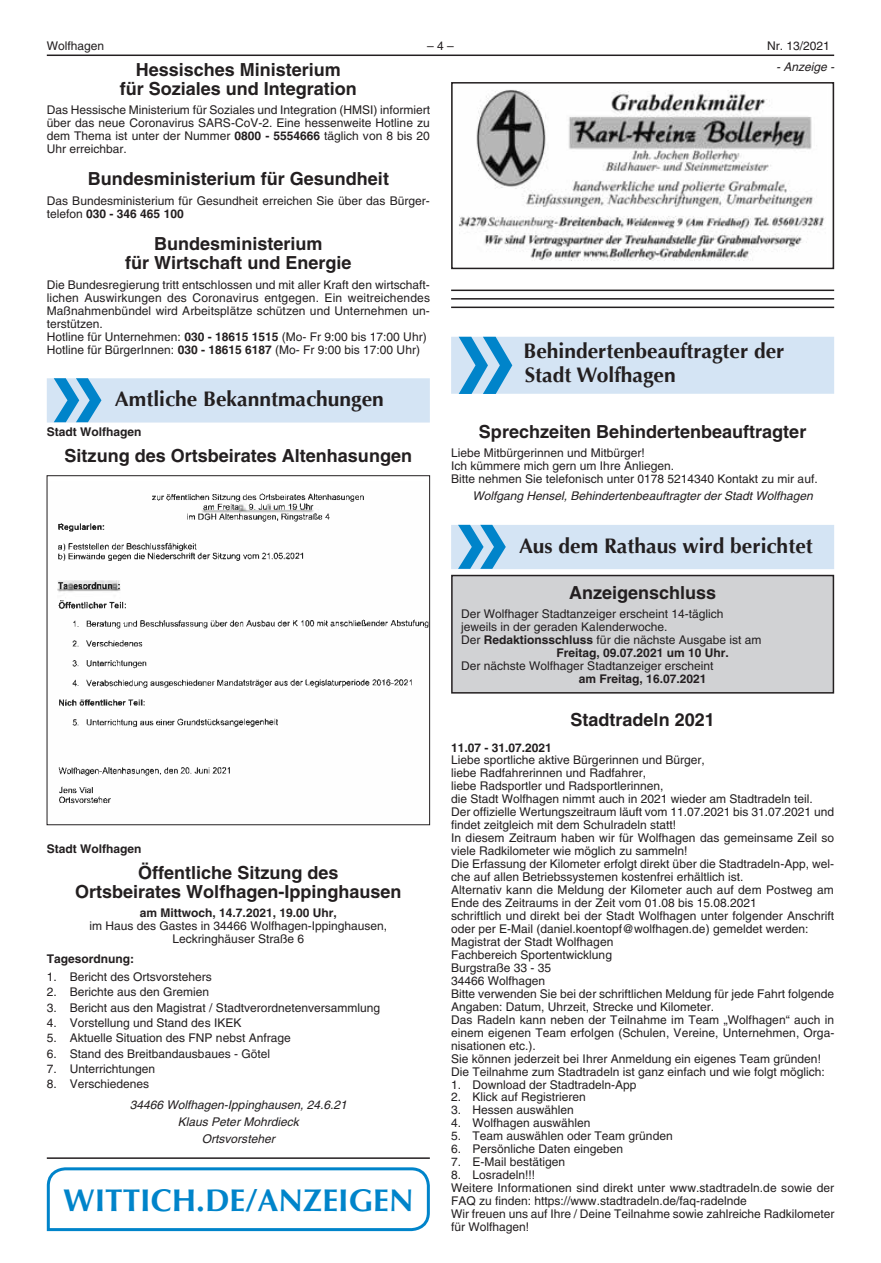
<style>
.page{position:relative;width:881px;height:1263px;background:#fff}
.page>*{position:absolute;margin:0;border:0;box-sizing:border-box;transform-origin:0 0}
.t1{font:600 condensed 159px "Myriad";color:#0084ca}
.t2{font:700 115.5px "Myriad";color:#0084ca}
.t3{font:700 31.5px "Optima LT";color:#0084ca}
.t4{font:700 21px/24px "Optima";color:#231f20}
.t5{font:700 18px/19.5px "Helvetica LT";color:#231f20;text-align:center}
.t6{font:12px/12.9px "Helvetica LT";color:#231f20}
.t7{font:700 12px "Helvetica LT";color:#231f20}
.t8{font:italic 12px/17.2px "Helvetica LT";color:#231f20;text-align:center}
.s1{font-weight:700}
</style>
<div class="page">
<hr style="left:47px;top:55px;width:786px;height:1px;background:#231f20">
<div style="left:451px;top:337px;width:382px;height:57px;background:#d4e4f4"></div>
<div style="left:451px;top:525px;width:382px;height:44px;background:#d4e4f4"></div>
<div style="left:451px;top:575px;width:382px;height:118px;background:#d1d2d4"></div>
<div style="left:451px;top:575px;width:382px;height:119px;border:2px solid #231f20"></div>
<div style="left:47px;top:378px;width:382px;height:45px;background:#d4e4f4"></div>
<img style="left:58px;top:493px;width:306px;height:68px">
<img style="left:57px;top:580px;width:64px;height:10px">
<img style="left:58px;top:600px;width:68px;height:9px">
<img style="left:59px;top:620px;width:368px;height:107px">
<img style="left:58px;top:767px;width:172px;height:9px">
<img style="left:59px;top:786px;width:52px;height:18px">
<div style="left:47px;top:475px;width:382px;height:350px;border:1px solid #231f20"></div>
<hr style="left:47px;top:1157px;width:382px;height:2px;background:#231f20">
<svg style="left:47px;top:1167px;width:382px;height:64px"></svg>
<img style="left:459px;top:90px;width:365px;height:171px">
<div style="left:451px;top:82px;width:382px;height:187px;border:2px solid #231f20"></div>
<hr style="left:451px;top:290px;width:382px;height:1px;background:#231f20">
<hr style="left:451px;top:298px;width:382px;height:2px;background:#231f20">
<hr style="left:451px;top:307px;width:382px;height:1px;background:#231f20">
<p class="t6" style="left:47px;top:39px;width:59px">Wolfhagen</p>
<p class="t6" style="left:427px;top:39px;width:28px">– 4 –</p>
<p class="t6" style="left:766px;top:39px;width:64px">Nr. 13/2021</p>
<h3 class="t5" style="left:120px;top:59px;width:239px">Hessisches Ministerium<br>für Soziales und Integration</h3>
<p class="t6" style="left:47px;top:104px;width:384px;text-align:justify">Das Hessische Ministerium für Soziales und Integration (HMSI) informiert über das neue Coronavirus SARS-CoV-2. Eine hessenweite Hotline zu dem Thema ist unter der Nummer <span class="s1">0800 - 5554666</span> täglich von 8 bis 20<br>Uhr erreichbar.</p>
<h3 class="t5" style="left:88px;top:169px;width:303px">Bundesministerium für Gesundheit</h3>
<p class="t6" style="left:47px;top:194px;width:384px">Das Bundesministerium für Gesundheit erreichen Sie über das Bürger&shy;telefon <span class="s1">030 - 346 465 100</span></p>
<h3 class="t5" style="left:125px;top:234px;width:228px">Bundesministerium<br>für Wirtschaft und Energie</h3>
<p class="t6" style="left:47px;top:278px;width:384px">Die Bundesregierung tritt entschlossen und mit aller Kraft den wirtschaft&shy;lichen Auswirkungen des Coronavirus entgegen. Ein weitreichendes Maßnahmenbündel wird Arbeitsplätze schützen und Unternehmen un&shy;terstützen.<br>Hotline für Unternehmen: <span class="s1">030 - 18615 1515</span> (Mo- Fr 9:00 bis 17:00 Uhr)<br>Hotline für BürgerInnen: <span class="s1">030 - 18615 6187</span> (Mo- Fr 9:00 bis 17:00 Uhr)</p>
<h2 class="t2" style="left:51px;top:331px;width:55px">»</h2>
<h3 class="t4" style="left:115px;top:388px;width:270px">Amtliche Bekanntmachungen</h3>
<p class="t7" style="left:47px;top:424px;width:96px">Stadt Wolfhagen</p>
<h3 class="t5" style="left:65px;top:445px;width:349px">Sitzung des Ortsbeirates Altenhasungen</h3>
<p class="t7" style="left:47px;top:841px;width:96px">Stadt Wolfhagen</p>
<h3 class="t5" style="left:75px;top:862px;width:328px">Öffentliche Sitzung des<br>Ortsbeirates Wolfhagen-Ippinghausen</h3>
<p class="t7" style="left:140px;top:906px;width:198px">am Mittwoch, 14.7.2021, 19.00 Uhr,</p>
<p class="t6" style="left:89px;top:920px;width:299px;text-align:center">im Haus des Gastes in 34466 Wolfhagen-Ippinghausen,<br>Leckringhäuser Straße 6</p>
<p class="t7" style="left:47px;top:951px;width:89px">Tagesordnung:</p>
<p class="t6" style="left:47px;top:970px;width:166px">1. Bericht des Ortsvorstehers</p>
<p class="t6" style="left:47px;top:985px;width:164px">2. Berichte aus den Gremien</p>
<p class="t6" style="left:47px;top:1001px;width:335px">3. Bericht aus den Magistrat / Stadtverordnetenversammlung</p>
<p class="t6" style="left:47px;top:1016px;width:196px">4. Vorstellung und Stand des IKEK</p>
<p class="t6" style="left:47px;top:1031px;width:245px">5. Aktuelle Situation des FNP nebst Anfrage</p>
<p class="t6" style="left:47px;top:1047px;width:225px">6. Stand des Breitbandausbaues - Götel</p>
<p class="t6" style="left:47px;top:1062px;width:110px">7. Unterrichtungen</p>
<p class="t6" style="left:47px;top:1077px;width:104px">8. Verschiedenes</p>
<p class="t8" style="left:130px;top:1096px;width:218px">34466 Wolfhagen-Ippinghausen, 24.6.21<br>Klaus Peter Mohrdieck<br>Ortsvorsteher</p>
<h3 class="t3" style="left:63px;top:1182px;width:352px">WITTICH.DE/ANZEIGEN</h3>
<p class="t8" style="left:776px;top:58px;width:59px">- Anzeige -</p>
<h1 class="t1" style="left:456px;top:273px;width:60px">»</h1>
<h3 class="t4" style="left:523px;top:339px;width:262px">Behindertenbeauftragter der<br>Stadt Wolfhagen</h3>
<h3 class="t5" style="left:479px;top:421px;width:329px">Sprechzeiten Behindertenbeauftragter</h3>
<p class="t6" style="left:451px;top:446px;width:368px">Liebe Mitbürgerinnen und Mitbürger!<br>Ich kümmere mich gern um Ihre Anliegen.<br>Bitte nehmen Sie telefonisch unter 0178 5214340 Kontakt zu mir auf.</p>
<p class="t8" style="left:472px;top:487px;width:342px">Wolfgang Hensel, Behindertenbeauftragter der Stadt Wolfhagen</p>
<h2 class="t2" style="left:455px;top:478px;width:55px">»</h2>
<h3 class="t4" style="left:519px;top:534px;width:295px">Aus dem Rathaus wird berichtet</h3>
<h3 class="t5" style="left:569px;top:582px;width:149px">Anzeigenschluss</h3>
<p class="t6" style="left:461px;top:607px;width:264px">Der Wolfhager Stadtanzeiger erscheint 14-täglich</p>
<p class="t6" style="left:461px;top:620px;width:208px">jeweils in der geraden Kalenderwoche.</p>
<p class="t6" style="left:461px;top:633px;width:302px">Der <span class="s1">Redaktionsschluss</span> für die nächste Ausgabe ist am</p>
<p class="t7" style="left:556px;top:645px;width:174px">Freitag, 09.07.2021 um 10 Uhr.</p>
<p class="t6" style="left:461px;top:659px;width:254px">Der nächste Wolfhager Stadtanzeiger erscheint</p>
<p class="t7" style="left:578px;top:671px;width:129px">am Freitag, 16.07.2021</p>
<h3 class="t5" style="left:570px;top:709px;width:146px">Stadtradeln 2021</h3>
<p class="t7" style="left:451px;top:740px;width:102px">11.07 - 31.07.2021</p>
<p class="t6" style="left:451px;top:754px;width:384px">Liebe sportliche aktive Bürgerinnen und Bürger,<br>liebe Radfahrerinnen und Radfahrer,<br>liebe Radsportler und Radsportlerinnen,<br>die Stadt Wolfhagen nimmt auch in 2021 wieder am Stadtradeln teil.<br>Der offizielle Wertungszeitraum läuft vom 11.07.2021 bis 31.07.2021 und findet zeitgleich mit dem Schulradeln statt!<br>In diesem Zeitraum haben wir für Wolfhagen das gemeinsame Zeil so viele Radkilometer wie möglich zu sammeln!<br>Die Erfassung der Kilometer erfolgt direkt über die Stadtradeln-App, wel&shy;che auf allen Betriebssystemen kostenfrei erhältlich ist.<br>Alternativ kann die Meldung der Kilometer auch auf dem Postweg am Ende des Zeitraums in der Zeit vom 01.08 bis 15.08.2021<br>schriftlich und direkt bei der Stadt Wolfhagen unter folgender Anschrift oder per E-Mail (daniel.koentopf@wolfhagen.de) gemeldet werden:<br>Magistrat der Stadt Wolfhagen<br>Fachbereich Sportentwicklung<br>Burgstraße 33 - 35<br>34466 Wolfhagen<br>Bitte verwenden Sie bei der schriftlichen Meldung für jede Fahrt folgende Angaben: Datum, Uhrzeit, Strecke und Kilometer.<br>Das Radeln kann neben der Teilnahme im Team „Wolfhagen“ auch in einem eigenen Team erfolgen (Schulen, Vereine, Unternehmen, Orga&shy;nisationen etc.).<br>Sie können jederzeit bei Ihrer Anmeldung ein eigenes Team gründen!<br>Die Teilnahme zum Stadtradeln ist ganz einfach und wie folgt möglich:</p>
<p class="t6" style="left:451px;top:1078px;width:187px">1. Download der Stadtradeln-App</p>
<p class="t6" style="left:451px;top:1091px;width:136px">2. Klick auf Registrieren</p>
<p class="t6" style="left:451px;top:1104px;width:124px">3. Hessen auswählen</p>
<p class="t6" style="left:451px;top:1117px;width:141px">4. Wolfhagen auswählen</p>
<p class="t6" style="left:451px;top:1130px;width:223px">5. Team auswählen oder Team gründen</p>
<p class="t6" style="left:451px;top:1142px;width:174px">6. Persönliche Daten eingeben</p>
<p class="t6" style="left:451px;top:1155px;width:115px">7. E-Mail bestätigen</p>
<p class="t6" style="left:451px;top:1168px;width:384px">8. Losradeln!!!<br>Weitere Informationen sind direkt unter www.stadtradeln.de sowie der FAQ zu finden: https://www.stadtradeln.de/faq-radelnde<br>Wir freuen uns auf Ihre / Deine Teilnahme sowie zahlreiche Radkilometer für Wolfhagen!</p>
</div>
